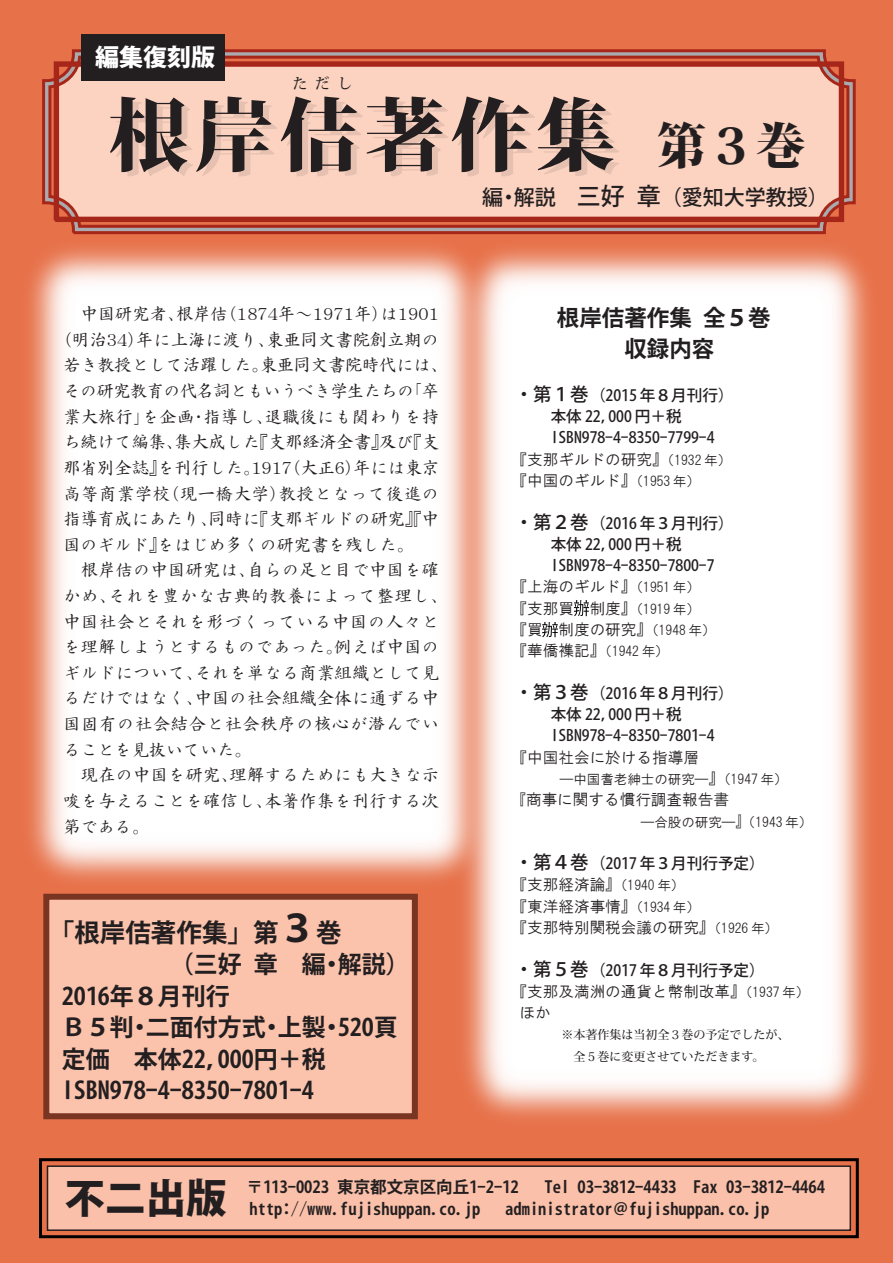
<style>
.page{position:relative;width:893px;height:1263px;background:#e77149}
.page>*{position:absolute;margin:0;border:0;box-sizing:border-box;transform-origin:0 0}
.t1{font:800 79.5px "Koz Min Pro";letter-spacing:.075em;color:#231f20}
.t2{font:800 49.5px "Koz Min Pro";color:#231f20}
.t3{font:800 40.5px "Koz Go Pro";color:#231f20}
.t4{font:700 25.5px "Koz Go Pro";color:#231f20}
.t5{font:700 24px/31.5px "Koz Go Pro";color:#231f20}
.t6{font:800 24px "Koz Go Pro";color:#fff}
.t7{font:700 22.5px/31.5px "Koz Go Pro";color:#231f20;text-align:center}
.t8{font:500 21px "Koz Go Pro";color:#231f20}
.t9{font:17.1px "HG Seikaishotai PRO";letter-spacing:.025em;color:#231f20}
.t10{font:17.1px "HG Seikaishotai PRO";color:#231f20}
.t11{font:17.1px "HG Seikaishotai PRO";letter-spacing:.045em;color:#231f20}
.t12{font:17.1px "HG Seikaishotai PRO";letter-spacing:.05em;color:#231f20}
.t13{font:17.1px "HG Seikaishotai PRO";letter-spacing:-.025em;color:#231f20}
.t14{font:700 16.5px "Koz Go Pro";color:#231f20}
.t15{font:16.5px "MSUI Gothic";color:#231f20}
.t16{font:500 15.6px/21.3px "Koz Go Pro";color:#231f20}
.t17{font:15.6px/21.3px "HG Gothic M";color:#231f20}
.t18{font:15.6px "HG Gothic M";color:#231f20;scale:.85 1}
.t19{font:500 15px "Koz Min Pro";color:#231f20}
.t20{font:13.5px "HG Gothic M";color:#231f20}
.t21{font:500 12px/21.3px "Koz Min Pro";color:#231f20}
.s1{font-size:24px}
.s2{font-size:37.5px}
.s3{font-size:18.45px}
.s4{font-size:13.5px}
.s5{font-size:15.6px}
</style>
<div class="page">
<div style="left:39px;top:1158px;width:820px;height:80px;border:3px solid #000"></div>
<div style="left:47px;top:1165px;width:804px;height:66px;background:#fbc0a9;border:2px solid #231f20"></div>
<img style="left:464px;top:264px;width:406px;height:854px">
<img style="left:29px;top:264px;width:487px;height:653px">
<div style="left:43px;top:894px;width:375px;height:225px;background:#fbc2ac;border:6px solid #793522"></div>
<img style="left:573px;top:600px;width:17px;height:16px">
<img style="left:542px;top:621px;width:16px;height:17px">
<svg style="left:41px;top:48px;width:816px;height:241px"></svg>
<svg style="left:52px;top:60px;width:794px;height:164px;background:#f4c2b0"></svg>
<div style="left:82px;top:34px;width:143px;height:46px;background:#231f20"></div>
<h3 class="t6" style="left:95px;top:41px;width:121px">編集復刻版</h3>
<p class="t19" style="left:292px;top:73px;width:61px">ただし</p>
<h1 class="t1" style="left:114px;top:80px;width:508px">根岸佶著作集</h1>
<p class="t8" style="left:482px;top:183px;width:75px">編・解説</p>
<p class="t8" style="left:577px;top:183px;width:253px"><span class="s1">三好章</span>（愛知大学教授）</p>
<h2 class="t2" style="left:657px;top:109px;width:150px">第３巻</h2>
<p class="t9" style="left:81px;top:305px;width:360px">中国研究者、根岸佶（1874年～1971年）は1901</p>
<p class="t9" style="left:55px;top:331px;width:386px">（明治34）年に上海に渡り、東亜同文書院創立期の</p>
<p class="t10" style="left:63px;top:357px;width:386px">若き教授として活躍した。東亜同文書院時代には、</p>
<p class="t13" style="left:63px;top:382px;width:377px">その研究教育の代名詞ともいうべき学生たちの「卒</p>
<p class="t9" style="left:63px;top:408px;width:377px">業大旅行」を企画・指導し、退職後にも関わりを持</p>
<p class="t10" style="left:63px;top:434px;width:377px">ち続けて編集、集大成した『支那経済全書』及び『支</p>
<p class="t10" style="left:63px;top:459px;width:377px">那省別全誌』を刊行した。1917（大正6）年には東京</p>
<p class="t11" style="left:63px;top:485px;width:377px">高等商業学校（現一橋大学）教授となって後進の</p>
<p class="t10" style="left:63px;top:510px;width:377px">指導育成にあたり、同時に『支那ギルドの研究『』中</p>
<p class="t10" style="left:63px;top:536px;width:352px">国のギルド』をはじめ多くの研究書を残した。</p>
<p class="t9" style="left:81px;top:562px;width:360px">根岸佶の中国研究は、自らの足と目で中国を確</p>
<p class="t11" style="left:63px;top:587px;width:386px">かめ、それを豊かな古典的教養によって整理し、</p>
<p class="t12" style="left:63px;top:613px;width:377px">中国社会とそれを形づくっている中国の人々と</p>
<p class="t9" style="left:63px;top:638px;width:377px">を理解しようとするものであった。例えば中国の</p>
<p class="t9" style="left:63px;top:664px;width:377px">ギルドについて、それを単なる商業組織として見</p>
<p class="t9" style="left:63px;top:690px;width:377px">るだけではなく、中国の社会組織全体に通ずる中</p>
<p class="t12" style="left:63px;top:715px;width:377px">国固有の社会結合と社会秩序の核心が潜んでい</p>
<p class="t10" style="left:63px;top:741px;width:189px">ることを見抜いていた。</p>
<p class="t9" style="left:81px;top:767px;width:360px">現在の中国を研究、理解するためにも大きな示</p>
<p class="t9" style="left:63px;top:792px;width:377px">唆を与えることを確信し、本著作集を刊行する次</p>
<p class="t9" style="left:63px;top:818px;width:87px">第である。</p>
<h3 class="t4" style="left:49px;top:916px;width:294px">「根岸佶著作集」第<span class="s2">３</span>巻</h3>
<h3 class="t5" style="left:62px;top:950px;width:350px;text-indent:108px">（三好章 編・解説）<br>2016年８月刊行<br>Ｂ５判・二面付方式・上製・520頁定価 本体22,000円＋税<br>ISBN978-4-8350-7801-4</h3>
<p class="t15" style="left:302px;top:1059px;width:18px">?</p>
<h3 class="t7" style="left:557px;top:303px;width:215px">根岸佶著作集全５巻収録内容</h3>
<p class="t16" style="left:551px;top:385px;width:184px;text-indent:-36px"><span class="s3">・第１巻</span>（2015 年８月刊行）本体 22,000 円＋税<br>ISBN978-4-8350-7799-4</p>
<p class="t17" style="left:512px;top:448px;width:221px">『支那ギルドの研究』<span class="s4">（1932 年）</span>『中国のギルド』<span class="s4">（1953 年）</span></p>
<p class="t16" style="left:551px;top:513px;width:184px;text-indent:-36px"><span class="s3">・第２巻</span>（2016 年３月刊行）本体 22,000 円＋税<br>ISBN978-4-8350-7800-7</p>
<p class="t17" style="left:512px;top:576px;width:205px">『上海のギルド』<span class="s4">（1951 年）</span>『支那買 制度』<span class="s4">（1919 年）</span>『買 制度の研究』<span class="s4">（1948 年）</span></p>
<p class="t20" style="left:512px;top:645px;width:159px"><span class="s5">『華僑襍記』</span>（1942 年）</p>
<p class="t16" style="left:551px;top:683px;width:184px;text-indent:-36px"><span class="s3">・第３巻</span>（2016 年８月刊行）本体 22,000 円＋税<br>ISBN978-4-8350-7801-4</p>
<p class="t17" style="left:512px;top:746px;width:189px">『中国社会に於ける指導層</p>
<p class="t20" style="left:560px;top:772px;width:229px">―中国耆老紳士の研究―<span class="s5">』</span>（1947 年）</p>
<p class="t18" style="left:513px;top:792px;width:256px">『商事に関する慣行調査報告書</p>
<p class="t20" style="left:641px;top:815px;width:173px">―合股の研究―<span class="s5">』</span>（1943 年）</p>
<p class="t16" style="left:515px;top:853px;width:251px"><span class="s3">・第４巻</span>（2017 年３月刊行予定）</p>
<p class="t17" style="left:512px;top:874px;width:268px">『支那経済論』<span class="s4">（1940 年）<br></span>『東洋経済事情』<span class="s4">（1934 年）<br></span>『支那特別関税会議の研究』<span class="s4">（1926 年）</span></p>
<p class="t16" style="left:515px;top:960px;width:251px"><span class="s3">・第５巻</span>（2017 年８月刊行予定）</p>
<p class="t17" style="left:519px;top:980px;width:291px;text-indent:-8px">『支那及満洲の通貨と幣制改革』<span class="s4">（1937 年）</span>ほか</p>
<p class="t21" style="left:573px;top:1024px;width:217px;text-indent:-12px">※本著作集は当初全３巻の予定でしたが、全５巻に変更させていただきます。</p>
<h3 class="t3" style="left:65px;top:1172px;width:163px">不二出版</h3>
<p class="t14" style="left:247px;top:1176px;width:274px">〒113-0023 東京都文京区向丘1-2-12</p>
<p class="t14" style="left:544px;top:1176px;width:282px">Tel 03-3812-4433 Fax 03-3812-4464</p>
<p class="t14" style="left:250px;top:1198px;width:232px">http://www.fujishuppan.co.jp</p>
<p class="t14" style="left:505px;top:1198px;width:265px">administrator＠fujishuppan.co.jp</p>
</div>
